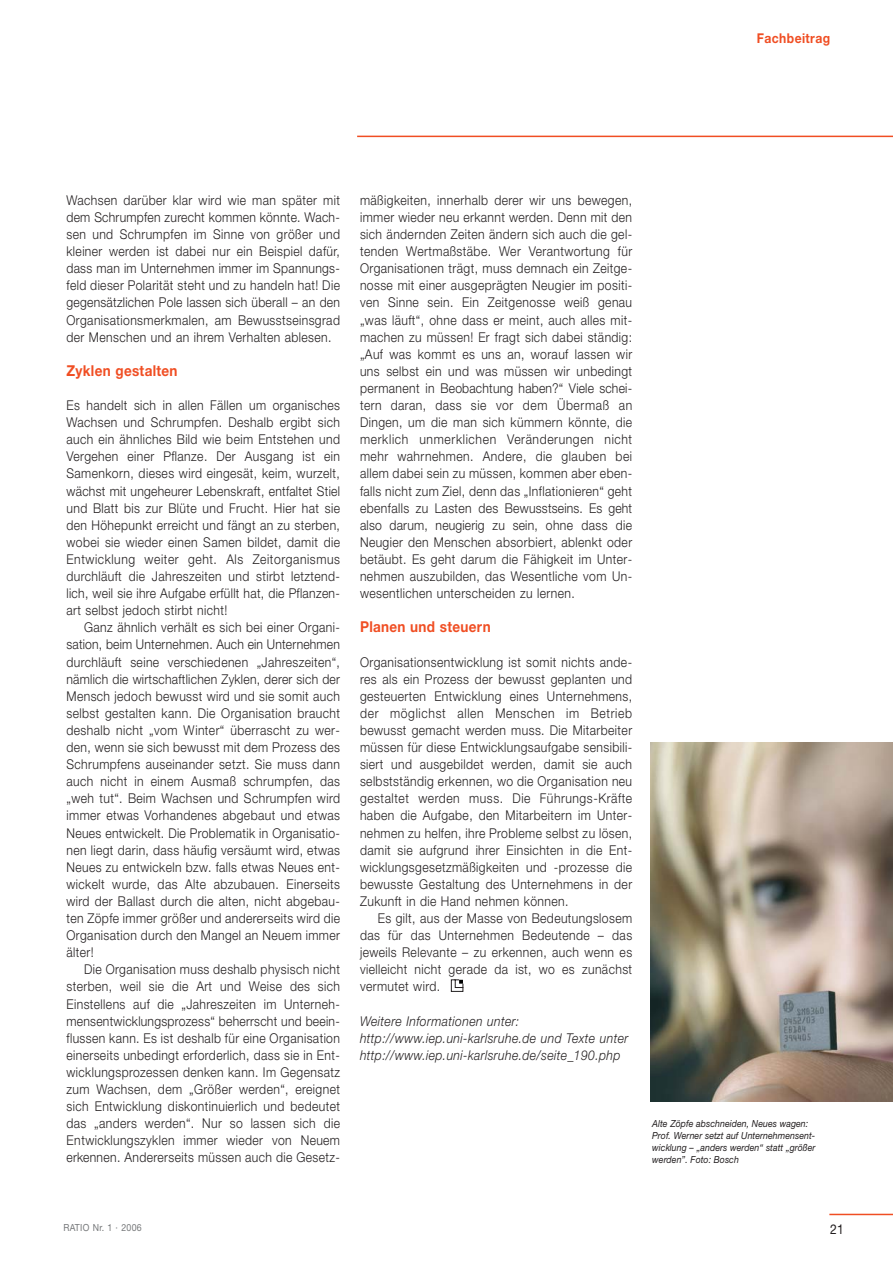
<style>
.page{position:relative;width:893px;height:1263px;background:#fff}
.page>*{position:absolute;margin:0;border:0;box-sizing:border-box;transform-origin:0 0}
.t1{font:700 15px "Helvetica Neue";letter-spacing:.02em;color:#f04e23;scale:.9 1}
.t2{font:300 13.5px/17.1px "Helvetica Neue";letter-spacing:.035em;color:#231f20;text-align:justify;scale:.9 1}
.t3{font:italic 300 13.5px/17.1px "Helvetica Neue";letter-spacing:.035em;color:#231f20;scale:.9 1}
.t4{font:700 13.5px "Helvetica Neue";letter-spacing:.035em;color:#f04e23;scale:.9 1}
.t5{font:13.5px "Helvetica Neue";color:#231f20;scale:.9 1}
.t6{font:italic 9.75px/12px "Helvetica Neue";letter-spacing:.005em;color:#231f20;scale:.9 1}
.t7{font:9.75px "Helvetica Neue";letter-spacing:.035em;color:#76787a;scale:.9 1}
</style>
<div class="page">
<hr style="left:357px;top:136px;width:535px;height:1px;background:#f04e23">
<hr style="left:829px;top:1214px;width:63px;height:1px;background:#f04e23">
<img style="left:650px;top:742px;width:242px;height:359px">
<svg style="left:451px;top:980px;width:12px;height:12px"></svg>
<p class="t4" style="left:756px;top:33px;width:83px">Fachbeitrag</p>
<p class="t2" style="left:66px;top:193px;width:305px">Wachsen darüber klar wird wie man später mit dem Schrumpfen zurecht kommen könnte. Wach&shy;sen und Schrumpfen im Sinne von größer und kleiner werden ist dabei nur ein Beispiel dafür, dass man im Unternehmen immer im Spannungs&shy;feld dieser Polarität steht und zu handeln hat! Die gegensätzlichen Pole lassen sich überall – an den Organisationsmerkmalen, am Bewusstseinsgrad der Menschen und an ihrem Verhalten ablesen.</p>
<p class="t1" style="left:66px;top:365px;width:125px">Zyklen gestalten</p>
<p class="t2" style="left:66px;top:398px;width:305px">Es handelt sich in allen Fällen um organisches Wachsen und Schrumpfen. Deshalb ergibt sich auch ein ähnliches Bild wie beim Entstehen und Vergehen einer Pflanze. Der Ausgang ist ein Samenkorn, dieses wird eingesät, keim, wurzelt, wächst mit ungeheurer Lebenskraft, entfaltet Stiel und Blatt bis zur Blüte und Frucht. Hier hat sie den Höhepunkt erreicht und fängt an zu sterben, wobei sie wieder einen Samen bildet, damit die Entwicklung weiter geht. Als Zeitorganismus durchläuft die Jahreszeiten und stirbt letztend&shy;lich, weil sie ihre Aufgabe erfüllt hat, die Pflanzen&shy;art selbst jedoch stirbt nicht!</p>
<p class="t2" style="left:66px;top:620px;width:305px;text-indent:18px">Ganz ähnlich verhält es sich bei einer Organi&shy;sation, beim Unternehmen. Auch ein Unternehmen durchläuft seine verschiedenen „Jahreszeiten“, nämlich die wirtschaftlichen Zyklen, derer sich der Mensch jedoch bewusst wird und sie somit auch selbst gestalten kann. Die Organisation braucht deshalb nicht „vom Winter“ überrascht zu wer&shy;den, wenn sie sich bewusst mit dem Prozess des Schrumpfens auseinander setzt. Sie muss dann auch nicht in einem Ausmaß schrumpfen, das „weh tut“. Beim Wachsen und Schrumpfen wird immer etwas Vorhandenes abgebaut und etwas Neues entwickelt. Die Problematik in Organisatio&shy;nen liegt darin, dass häufig versäumt wird, etwas Neues zu entwickeln bzw. falls etwas Neues ent&shy;wickelt wurde, das Alte abzubauen. Einerseits wird der Ballast durch die alten, nicht abgebau&shy;ten Zöpfe immer größer und andererseits wird die Organisation durch den Mangel an Neuem immer älter!</p>
<p class="t2" style="left:66px;top:962px;width:305px;text-indent:18px">Die Organisation muss deshalb physisch nicht sterben, weil sie die Art und Weise des sich Einstellens auf die „Jahreszeiten im Unterneh&shy;mensentwicklungsprozess“ beherrscht und beein&shy;flussen kann. Es ist deshalb für eine Organisation einerseits unbedingt erforderlich, dass sie in Ent&shy;wicklungsprozessen denken kann. Im Gegensatz zum Wachsen, dem „Größer werden“, ereignet sich Entwicklung diskontinuierlich und bedeutet das „anders werden“. Nur so lassen sich die Entwicklungszyklen immer wieder von Neuem erkennen. Andererseits müssen auch die Gesetz-</p>
<p class="t2" style="left:360px;top:193px;width:304px">mäßigkeiten, innerhalb derer wir uns bewegen, immer wieder neu erkannt werden. Denn mit den sich ändernden Zeiten ändern sich auch die gel&shy;tenden Wertmaßstäbe. Wer Verantwortung für Organisationen trägt, muss demnach ein Zeitge&shy;nosse mit einer ausgeprägten Neugier im positi&shy;ven Sinne sein. Ein Zeitgenosse weiß genau „was läuft“, ohne dass er meint, auch alles mit&shy;machen zu müssen! Er fragt sich dabei ständig: „Auf was kommt es uns an, worauf lassen wir uns selbst ein und was müssen wir unbedingt permanent in Beobachtung haben?“ Viele schei&shy;tern daran, dass sie vor dem Übermaß an Dingen, um die man sich kümmern könnte, die merklich unmerklichen Veränderungen nicht mehr wahrnehmen. Andere, die glauben bei allem dabei sein zu müssen, kommen aber eben&shy;falls nicht zum Ziel, denn das „Inflationieren“ geht ebenfalls zu Lasten des Bewusstseins. Es geht also darum, neugierig zu sein, ohne dass die Neugier den Menschen absorbiert, ablenkt oder betäubt. Es geht darum die Fähigkeit im Unter&shy;nehmen auszubilden, das Wesentliche vom Un&shy;wesentlichen unterscheiden zu lernen.</p>
<p class="t1" style="left:360px;top:622px;width:147px">Planen und steuern</p>
<p class="t2" style="left:360px;top:654px;width:304px">Organisationsentwicklung ist somit nichts ande&shy;res als ein Prozess der bewusst geplanten und gesteuerten Entwicklung eines Unternehmens, der möglichst allen Menschen im Betrieb bewusst gemacht werden muss. Die Mitarbeiter müssen für diese Entwicklungsaufgabe sensibili&shy;siert und ausgebildet werden, damit sie auch selbstständig erkennen, wo die Organisation neu gestaltet werden muss. Die Führungs-Kräfte haben die Aufgabe, den Mitarbeitern im Unter&shy;nehmen zu helfen, ihre Probleme selbst zu lösen, damit sie aufgrund ihrer Einsichten in die Ent&shy;wicklungsgesetzmäßigkeiten und -prozesse die bewusste Gestaltung des Unternehmens in der Zukunft in die Hand nehmen können.</p>
<p class="t2" style="left:360px;top:911px;width:304px;text-indent:18px">Es gilt, aus der Masse von Bedeutungslosem das für das Unternehmen Bedeutende – das jeweils Relevante – zu erkennen, auch wenn es vielleicht nicht gerade da ist, wo es zunächst vermutet wird.</p>
<p class="t3" style="left:360px;top:1014px;width:299px">Weitere Informationen unter: http://www.iep.uni-karlsruhe.de und Texte unter http://www.iep.uni-karlsruhe.de/seite_190.php</p>
<p class="t6" style="left:652px;top:1118px;width:183px">Alte Zöpfe abschneiden, Neues wagen:<br>Prof. Werner setzt auf Unternehmensent&shy;wicklung – „anders werden“ statt „größer werden”. Foto: Bosch</p>
<p class="t7" style="left:63px;top:1224px;width:88px">RATIO Nr. 1 · 2006</p>
<p class="t5" style="left:830px;top:1225px;width:17px">21</p>
</div>
